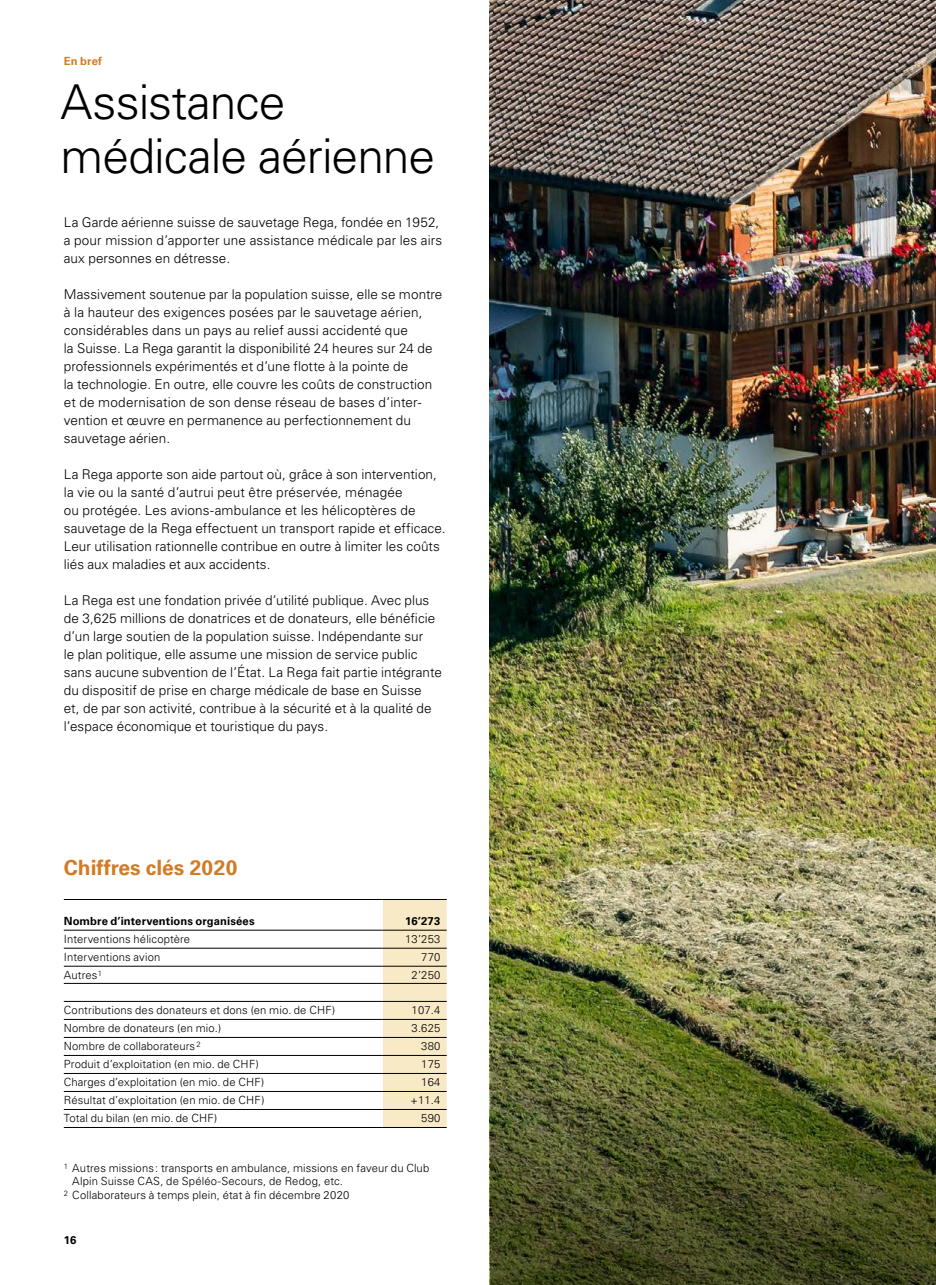
<style>
.page{position:relative;width:936px;height:1285px;background:#fff}
.page>*{position:absolute;margin:0;border:0;box-sizing:border-box;transform-origin:0 0}
.t1{font:300 48px/54px "Univers LT Std";letter-spacing:-.02em;color:#000}
.t2{font:700 21px "Univers LT Std";color:#d27b27}
.t3{font:300 13.5px/18px "Univers LT Std";letter-spacing:.005em;color:#000}
.t4{font:300 11.25px/13.5px "Univers LT Std";letter-spacing:.01em;color:#000}
.t5{font:700 11.25px "Univers LT Std";letter-spacing:.01em;color:#000}
.t6{font:700 11.25px "Univers LT Std";letter-spacing:.015em;color:#d27b27}
.s1{font-family:"Univers"}
</style>
<div class="page">
<img style="left:489px;top:0;width:446px;height:1284px">
<img style="left:490px;top:857px;width:445px;height:427px">
<div style="left:383px;top:900px;width:63px;height:226px;background:#f8eac6"></div>
<hr style="left:383px;top:899px;width:63px;height:1px;background:#000">
<hr style="left:64px;top:1126px;width:319px;height:1px;background:#000">
<hr style="left:383px;top:1126px;width:63px;height:1px;background:#000">
<hr style="left:64px;top:899px;width:319px;height:1px;background:#000">
<hr style="left:383px;top:929px;width:63px;height:1px;background:#000">
<hr style="left:64px;top:929px;width:319px;height:1px;background:#000">
<hr style="left:383px;top:947px;width:63px;height:1px;background:#000">
<hr style="left:64px;top:947px;width:319px;height:1px;background:#000">
<hr style="left:64px;top:965px;width:319px;height:1px;background:#000">
<hr style="left:383px;top:965px;width:63px;height:1px;background:#000">
<hr style="left:64px;top:982px;width:319px;height:1px;background:#000">
<hr style="left:383px;top:982px;width:63px;height:1px;background:#000">
<hr style="left:64px;top:1000px;width:319px;height:1px;background:#000">
<hr style="left:383px;top:1000px;width:63px;height:1px;background:#000">
<hr style="left:64px;top:1018px;width:319px;height:1px;background:#000">
<hr style="left:383px;top:1018px;width:63px;height:1px;background:#000">
<hr style="left:64px;top:1036px;width:319px;height:1px;background:#000">
<hr style="left:383px;top:1036px;width:63px;height:1px;background:#000">
<hr style="left:64px;top:1054px;width:319px;height:1px;background:#000">
<hr style="left:383px;top:1054px;width:63px;height:1px;background:#000">
<hr style="left:64px;top:1072px;width:319px;height:1px;background:#000">
<hr style="left:383px;top:1072px;width:63px;height:1px;background:#000">
<hr style="left:64px;top:1090px;width:319px;height:1px;background:#000">
<hr style="left:383px;top:1090px;width:63px;height:1px;background:#000">
<hr style="left:64px;top:1108px;width:319px;height:1px;background:#000">
<hr style="left:383px;top:1108px;width:63px;height:1px;background:#000">
<h2 class="t6" style="left:64px;top:54px;width:40px">En bref</h2>
<h3 class="t1" style="left:61px;top:75px;width:376px">Assistance médicale aérienne</h3>
<p class="t3" style="left:64px;top:213px;width:380px">La Garde aérienne suisse de sauvetage Rega, fondée en 1952, a pour mission d’apporter une assistance médicale par les airs aux personnes en détresse.</p>
<p class="t3" style="left:64px;top:285px;width:380px">Massivement soutenue par la population suisse, elle se montre à la hauteur des exigences posées par le sauvetage aérien, considérables dans un pays au relief aussi accidenté que<br>la Suisse. La Rega garantit la disponibilité 24 heures sur 24 de professionnels expérimentés et d’une flotte à la pointe de<br>la technologie. En outre, elle couvre les coûts de construction et de modernisation de son dense réseau de bases d’inter&shy;vention et œuvre en permanence au perfectionnement du sauvetage aérien.</p>
<p class="t3" style="left:64px;top:465px;width:383px">La Rega apporte son aide partout où, grâce à son intervention, la vie ou la santé d’autrui peut être préservée, ménagée<br>ou protégée. Les avions-ambulance et les hélicoptères de sauvetage de la Rega effectuent un transport rapide et efficace.<br>Leur utilisation rationnelle contribue en outre à limiter les coûts liés aux maladies et aux accidents.</p>
<p class="t3" style="left:64px;top:591px;width:379px">La Rega est une fondation privée d’utilité publique. Avec plus de 3,625 millions de donatrices et de donateurs, elle bénéficie d’un large soutien de la population suisse. Indépendante sur<br>le plan politique, elle assume une mission de service public sans aucune subvention de l’État. La Rega fait partie intégrante du dispositif de prise en charge médicale de base en Suisse<br>et, de par son activité, contribue à la sécurité et à la qualité de l’espace économique et touristique du pays.</p>
<h4 class="t2" style="left:64px;top:855px;width:175px">Chiffres clés <span class="s1">2020</span></h4>
<p class="t5" style="left:64px;top:914px;width:192px">Nombre d’interventions organisées</p>
<p class="t5" style="left:405px;top:914px;width:37px">16’273</p>
<p class="t4" style="left:64px;top:932px;width:128px">Interventions hélicoptère</p>
<p class="t4" style="left:405px;top:932px;width:37px">13’253</p>
<p class="t4" style="left:64px;top:950px;width:98px">Interventions avion</p>
<p class="t4" style="left:421px;top:950px;width:21px">770</p>
<p class="t4" style="left:64px;top:967px;width:40px">Autres<sup>1</sup></p>
<p class="t4" style="left:411px;top:967px;width:30px">2’250</p>
<p class="t4" style="left:64px;top:1003px;width:273px">Contributions des donateurs et dons (en mio. de CHF)</p>
<p class="t4" style="left:411px;top:1003px;width:30px">107.4</p>
<p class="t4" style="left:64px;top:1021px;width:159px">Nombre de donateurs (en mio.)</p>
<p class="t4" style="left:411px;top:1021px;width:30px">3.625</p>
<p class="t4" style="left:64px;top:1039px;width:138px">Nombre de collaborateurs <sup>2</sup></p>
<p class="t4" style="left:421px;top:1039px;width:21px">380</p>
<p class="t4" style="left:64px;top:1057px;width:196px">Produit d’exploitation (en mio. de CHF)</p>
<p class="t4" style="left:421px;top:1057px;width:21px">175</p>
<p class="t4" style="left:64px;top:1075px;width:202px">Charges d’exploitation (en mio. de CHF)</p>
<p class="t4" style="left:421px;top:1075px;width:21px">164</p>
<p class="t4" style="left:64px;top:1093px;width:202px">Résultat d’exploitation (en mio. de CHF)</p>
<p class="t4" style="left:410px;top:1093px;width:31px">+11.4</p>
<p class="t4" style="left:64px;top:1111px;width:155px">Total du bilan (en mio. de CHF)</p>
<p class="t4" style="left:421px;top:1111px;width:21px">590</p>
<p class="t4" style="left:72px;top:1160px;width:358px;text-indent:-9px"><sup>1</sup> Autres missions: transports en ambulance, missions en faveur du Club<br>Alpin Suisse CAS, de Spéléo-Secours, de Redog, etc.</p>
<p class="t4" style="left:64px;top:1187px;width:287px"><sup>2</sup> Collaborateurs à temps plein, état à fin décembre 2020</p>
<p class="t5" style="left:64px;top:1233px;width:14px">16</p>
</div>
